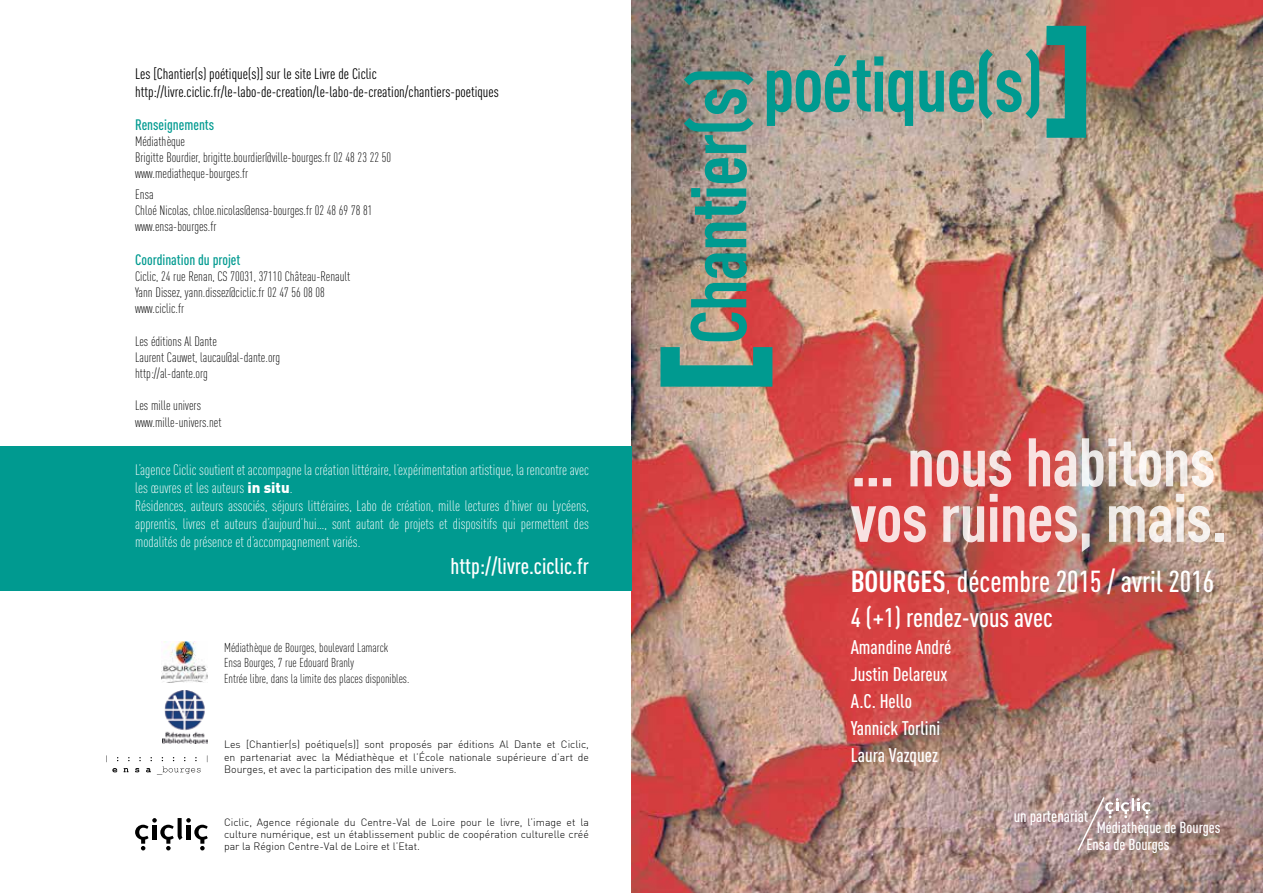
<style>
.page{position:relative;width:1263px;height:893px;background:#fff}
.page>*{position:absolute;margin:0;border:0;box-sizing:border-box;transform-origin:0 0}
.t1{font:700 77.55px "DIN Cond";letter-spacing:-.02em;color:#009a90}
.t2{font:700 67.5px/55.5px "DIN Cond";letter-spacing:-.01em;color:#fff}
.t3{font:500 30px "DIN Cond";color:#fff}
.t4{font:500 26.7px "DIN Cond";color:#fff}
.t5{font:500 22.5px "DIN Cond";color:#fff}
.t6{font:500 19.5px/27px "DIN Cond";color:#fff}
.t7{font:500 16.5px "DIN Cond";color:#fff}
.t8{font:500 15.75px/17.1px "DIN Cond";color:#fff}
.t9{font:300 15px/18px "DIN Cond";color:#fff}
.t10{font:15px/18px "DIN Cond";color:#000}
.t11{font:500 15px "DIN Cond";color:#009a90}
.t12{font:300 13.5px/16.2px "DIN Cond";color:#000}
.t13{font:300 12.75px/15.3px "DIN Cond";color:#000}
.t14{font:300 10.5px/12px "DIN";color:#000;text-align:justify}
.s1{font-family:"DIN";font-weight:900}
.s2{font-family:"DIN";font-weight:900;font-size:130.05px}
.s3{font-weight:700}
.s4{font-weight:300}
</style>
<div class="page">
<img style="left:631px;top:0;width:632px;height:893px">
<div style="left:0;top:446px;width:631px;height:145px;background:#009a90"></div>
<svg style="left:1076px;top:795px;width:74px;height:57px;background:#b49c9b"></svg>
<svg style="left:135px;top:818px;width:73px;height:32px"></svg>
<svg style="left:106px;top:755px;width:101px;height:20px"></svg>
<img style="left:162px;top:691px;width:46px;height:52px">
<img style="left:162px;top:642px;width:45px;height:41px">
<p class="t10" style="left:135px;top:64px;width:365px">Les [Chantier(s) poétique(s)] sur le site Livre de Ciclic http://livre.ciclic.fr/le-labo-de-creation/le-labo-de-creation/chantiers-poetiques</p>
<p class="t11" style="left:135px;top:116px;width:81px">Renseignements</p>
<p class="t12" style="left:135px;top:133px;width:257px">Médiathèque<br>Brigitte Bourdier, brigitte.bourdier@ville-bourges.fr 02 48 23 22 50 www.mediatheque-bourges.fr</p>
<p class="t12" style="left:135px;top:186px;width:239px">Ensa<br>Chloé Nicolas, chloe.nicolas@ensa-bourges.fr 02 48 69 78 81 www.ensa-bourges.fr</p>
<p class="t11" style="left:135px;top:250px;width:107px">Coordination du projet</p>
<p class="t12" style="left:135px;top:268px;width:217px">Ciclic, 24 rue Renan, CS 70031, 37110 Château-Renault<br>Yann Dissez, yann.dissez@ciclic.fr 02 47 56 08 08 www.ciclic.fr</p>
<p class="t12" style="left:135px;top:333px;width:147px">Les éditions Al Dante<br>Laurent Cauwet, laucau@al-dante.org http://al-dante.org</p>
<p class="t12" style="left:135px;top:398px;width:88px">Les mille univers www.mille-univers.net</p>
<p class="t9" style="left:135px;top:461px;width:455px">L’agence Ciclic soutient et accompagne la création littéraire, l’expérimentation artistique, la rencontre avec les œuvres et les auteurs <span class="s1">in situ</span>.<br>Résidences, auteurs associés, séjours littéraires, Labo de création, mille lectures d’hiver ou Lycéens, apprentis, livres et auteurs d’aujourd’hui…, sont autant de projets et dispositifs qui permettent des modalités de présence et d’accompagnement variés.</p>
<h3 class="t5" style="left:450px;top:553px;width:140px">http://livre.ciclic.fr</h3>
<p class="t13" style="left:224px;top:640px;width:187px">Médiathèque de Bourges, boulevard Lamarck<br>Ensa Bourges, 7 rue Edouard Branly<br>Entrée libre, dans la limite des places disponibles.</p>
<p class="t14" style="left:224px;top:738px;width:366px;line-height:12.6px">Les [Chantier(s) poétique(s)] sont proposés par éditions Al Dante et Ciclic, en partenariat avec la Médiathèque et l’École nationale supérieure d’art de Bourges, et avec la participation des mille univers.</p>
<p class="t14" style="left:224px;top:816px;width:366px">Ciclic, Agence régionale du Centre-Val de Loire pour le livre, l’image et la culture numérique, est un établissement public de coopération culturelle créé par la Région Centre-Val de Loire et l’Etat.</p>
<h1 class="t1" style="left:763px;top:37px;width:334px">poétique(s)<span class="s2">]</span></h1>
<h1 class="t1" style="left:671px;top:396px;width:330px;rotate:-90deg"><span class="s2">[</span>Chantier(s)</h1>
<h2 class="t2" style="left:851px;top:433px;width:378px">… nous habitons vos ruines, mais.</h2>
<h3 class="t3" style="left:851px;top:563px;width:365px"><span class="s3">BOURGES</span><span class="s4">,</span> décembre 2015 / avril 2016</h3>
<h3 class="t4" style="left:851px;top:602px;width:203px">4 (+1) rendez-vous avec</h3>
<h3 class="t6" style="left:851px;top:633px;width:102px">Amandine André<br>Justin Delareux<br>A.C. Hello<br>Yannick Torlini<br>Laura Vazquez</h3>
<p class="t7" style="left:1014px;top:806px;width:76px">un partenariat</p>
<p class="t8" style="left:1086px;top:819px;width:135px;text-indent:10px">Médiathèque de Bourges<br>Ensa de Bourges</p>
</div>
